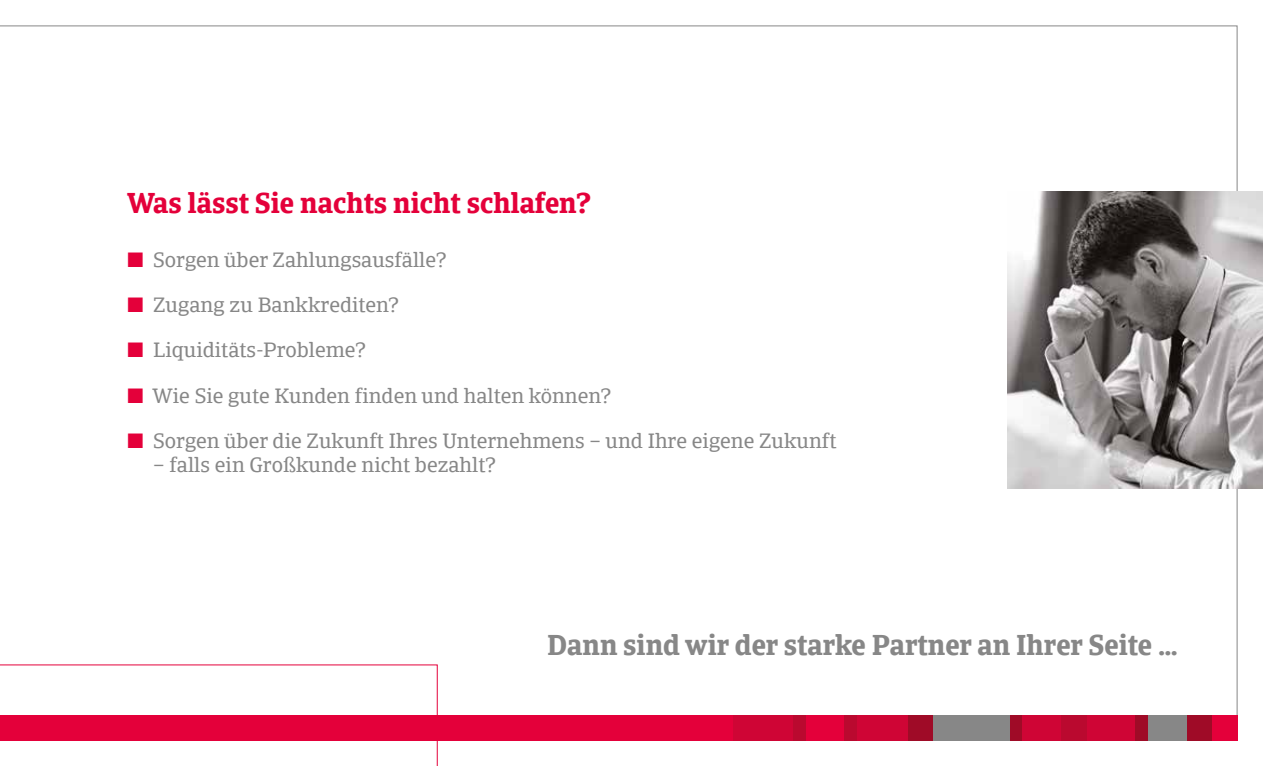
<style>
.page{position:relative;width:1263px;height:766px;background:#fff}
.page>*{position:absolute;margin:0;border:0;box-sizing:border-box;transform-origin:0 0}
.t1{font:700 28.5px "Catalana";color:#878787}
.t2{font:700 28.5px "Catalana";color:#e4003a}
.t3{font:21px "Catalana";color:#878787}
.s1{color:#e4003a}
</style>
<div class="page">
<svg style="left:0;top:740px;width:438px;height:25px"></svg>
<img style="left:1008px;top:191px;width:255px;height:297px">
<div style="left:344px;top:714px;width:893px;height:26px;background:#e4003a"></div>
<div style="left:793px;top:714px;width:13px;height:26px;background:#ba092f"></div>
<div style="left:733px;top:714px;width:60px;height:26px;background:#cf0535"></div>
<div style="left:857px;top:714px;width:51px;height:26px;background:#cf0535"></div>
<div style="left:1086px;top:714px;width:49px;height:26px;background:#cf0535"></div>
<div style="left:908px;top:714px;width:25px;height:26px;background:#9f0b27"></div>
<div style="left:1061px;top:714px;width:25px;height:26px;background:#ba092f"></div>
<div style="left:1186px;top:714px;width:26px;height:26px;background:#9f0b27"></div>
<div style="left:844px;top:714px;width:13px;height:26px;background:#ba092f"></div>
<div style="left:933px;top:714px;width:77px;height:26px;background:#878787"></div>
<div style="left:1010px;top:714px;width:13px;height:26px;background:#9f0b27"></div>
<div style="left:1023px;top:714px;width:38px;height:26px;background:#cf0535"></div>
<div style="left:1148px;top:714px;width:38px;height:26px;background:#878787"></div>
<div style="left:1135px;top:714px;width:13px;height:26px;background:#9f0b27"></div>
<div style="left:0;top:714px;width:512px;height:26px;background:#e4003a"></div>
<h1 class="t2" style="left:128px;top:185px;width:465px">Was lässt Sie nachts nicht schlafen?</h1>
<p class="t3" style="left:128px;top:247px;width:320px"><span class="s1">■</span> Sorgen über Zahlungsausfälle?</p>
<p class="t3" style="left:128px;top:292px;width:273px"><span class="s1">■</span> Zugang zu Bankkrediten?</p>
<p class="t3" style="left:128px;top:337px;width:240px"><span class="s1">■</span> Liquiditäts-Probleme?</p>
<p class="t3" style="left:128px;top:382px;width:485px"><span class="s1">■</span> Wie Sie gute Kunden finden und halten können?</p>
<p class="t3" style="left:128px;top:428px;width:710px"><span class="s1">■</span> Sorgen über die Zukunft Ihres Unternehmens – und Ihre eigene Zukunft</p>
<p class="t3" style="left:153px;top:452px;width:344px">– falls ein Großkunde nicht bezahlt?</p>
<h1 class="t1" style="left:547px;top:627px;width:632px">Dann sind wir der starke Partner an Ihrer Seite …</h1>
</div>
